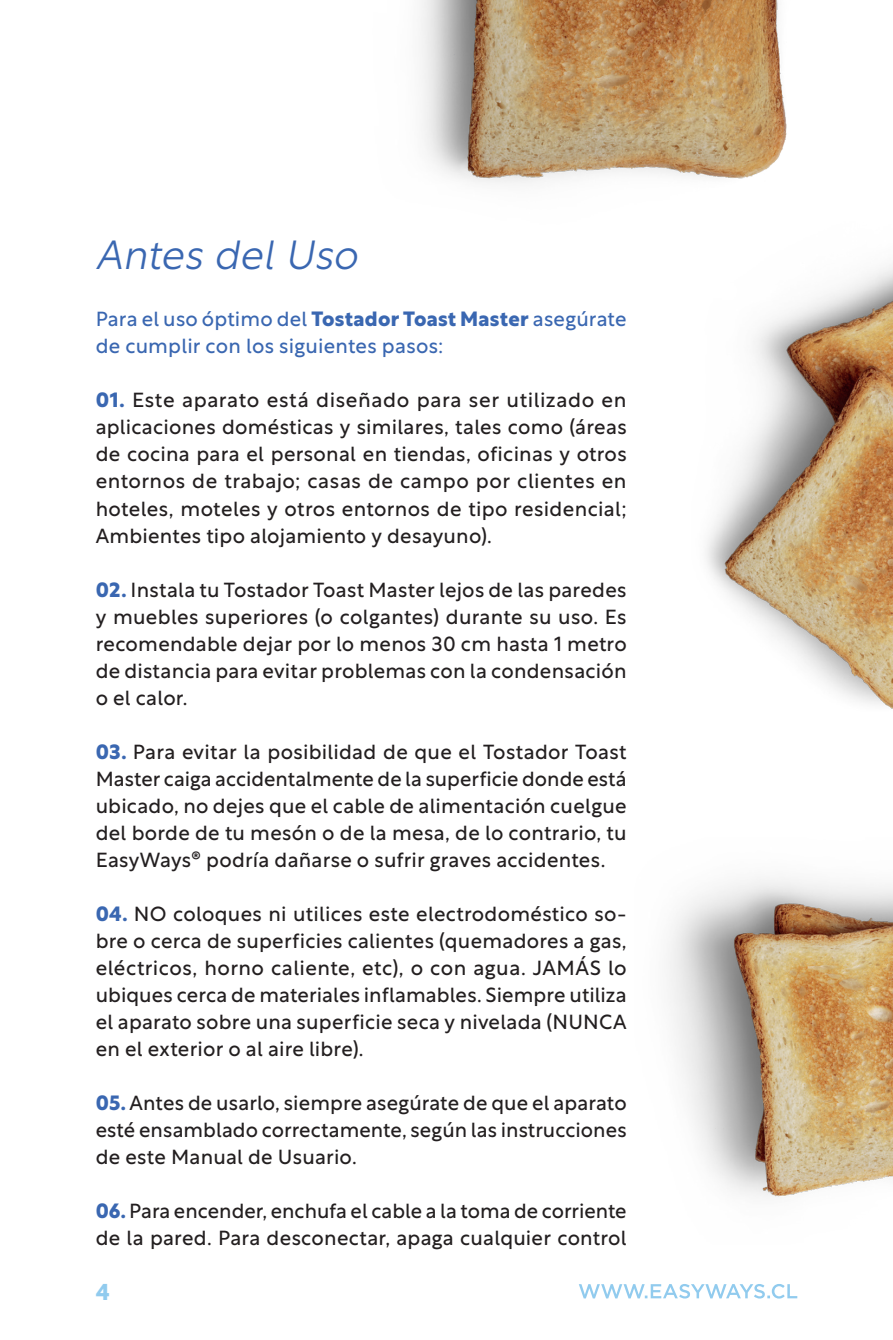
<style>
.page{position:relative;width:893px;height:1340px;background:#fff}
.page>*{position:absolute;margin:0;border:0;box-sizing:border-box;transform-origin:0 0}
.t1{font:italic 300 40.5px "Rustica";letter-spacing:.005em;color:#3a67b1}
.t2{font:700 22.5px "Rustica";color:#91cbee}
.t3{font:20.25px/27px "Rustica";letter-spacing:.01em;color:#231f20;text-align:justify}
.t4{font:20.25px/27px "Rustica";letter-spacing:.01em;color:#3a67b1}
.s1{font-weight:700}
.s2{font-weight:700;color:#3a67b1}
</style>
<div class="page">
<svg style="left:579px;top:1284px;width:218px;height:14px"></svg>
<img style="left:420px;top:0;width:367px;height:183px">
<img style="left:706px;top:264px;width:187px;height:445px">
<img style="left:668px;top:878px;width:225px;height:319px">
<h1 class="t1" style="left:96px;top:220px;width:263px">Antes del Uso</h1>
<p class="t4" style="left:96px;top:303px;width:532px">Para el uso óptimo del <span class="s1">Tostador Toast Master</span> asegúrate de cumplir con los siguientes pasos:</p>
<p class="t3" style="left:96px;top:384px;width:533px"><span class="s2">01.</span> Este aparato está diseñado para ser utilizado en aplicaciones domésticas y similares, tales como (áreas de cocina para el personal en tiendas, oficinas y otros entornos de trabajo; casas de campo por clientes en hoteles, moteles y otros entornos de tipo residencial; Ambientes tipo alojamiento y desayuno).</p>
<p class="t3" style="left:96px;top:573px;width:533px"><span class="s2">02.</span> Instala tu Tostador Toast Master lejos de las paredes y muebles superiores (o colgantes) durante su uso. Es recomendable dejar por lo menos 30 cm hasta 1 metro de distancia para evitar problemas con la condensación o el calor.</p>
<p class="t3" style="left:96px;top:735px;width:532px"><span class="s2">03.</span> Para evitar la posibilidad de que el Tostador Toast Master caiga accidentalmente de la superficie donde está ubicado, no dejes que el cable de alimentación cuelgue del borde de tu mesón o de la mesa, de lo contrario, tu EasyWays® podría dañarse o sufrir graves accidentes.</p>
<p class="t3" style="left:96px;top:897px;width:533px"><span class="s2">04.</span> NO coloques ni utilices este electrodoméstico so&shy;bre o cerca de superficies calientes (quemadores a gas, eléctricos, horno caliente, etc), o con agua. JAMÁS lo ubiques cerca de materiales inflamables. Siempre utiliza el aparato sobre una superficie seca y nivelada (NUNCA en el exterior o al aire libre).</p>
<p class="t3" style="left:96px;top:1086px;width:533px"><span class="s2">05.</span> Antes de usarlo, siempre asegúrate de que el aparato esté ensamblado correctamente, según las instrucciones de este Manual de Usuario.</p>
<p class="t3" style="left:96px;top:1194px;width:532px"><span class="s2">06.</span> Para encender, enchufa el cable a la toma de corriente de la pared. Para desconectar, apaga cualquier control</p>
<p class="t2" style="left:96px;top:1272px;width:16px">4</p>
</div>
